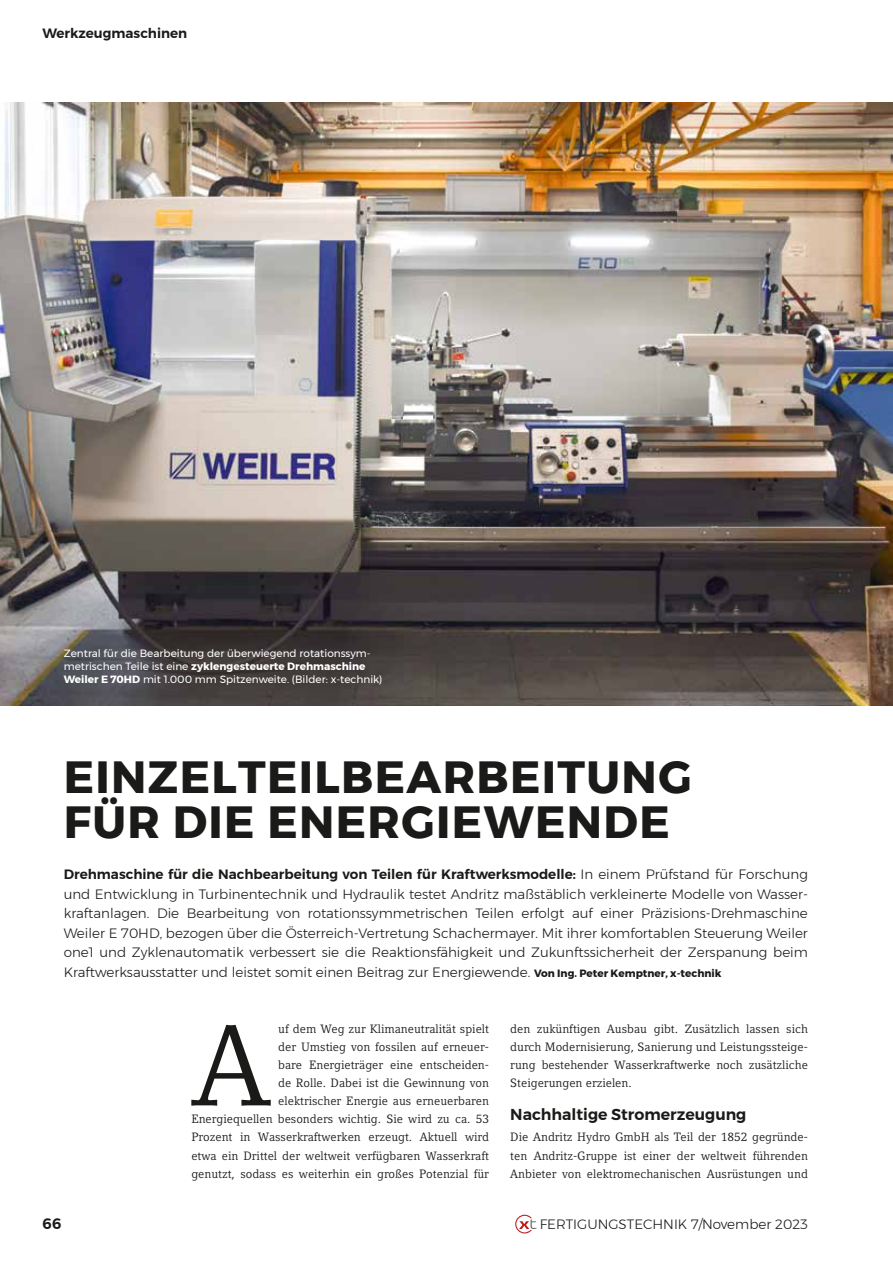
<style>
.page{position:relative;width:893px;height:1263px;background:#fff}
.page>*{position:absolute;margin:0;border:0;box-sizing:border-box;transform-origin:0 0}
.t1{font:114.45px "Compatil Letter LT Pro";color:#1a1a18}
.t2{font:700 45px/45px "Montserrat";letter-spacing:.03em;color:#1a1a18}
.t3{font:600 15.75px "Montserrat";color:#1a1a18}
.t4{font:600 15px "Montserrat";color:#1a1a18}
.t5{font:300 13.5px/19.5px "Montserrat";color:#1a1a18;text-align:justify}
.t6{font:600 13.5px "Montserrat";color:#1a1a18}
.t7{font:12px/18px "Compatil Letter LT Pro";color:#1a1a18;text-align:justify}
.t8{font:10.5px/12.6px "Montserrat";color:#fff}
.s1{font-weight:700}
.s2{font-weight:600}
.s3{font-weight:700;font-size:10.5px}
</style>
<div class="page">
<svg style="left:515px;top:1215px;width:22px;height:18px"></svg>
<img style="left:0;top:102px;width:893px;height:604px">
<p class="t6" style="left:43px;top:23px;width:146px">Werkzeugmaschinen</p>
<p class="t8" style="left:64px;top:647px;width:320px">Zentral für die Bearbeitung der überwiegend rotationssym&shy;metrischen Teile ist eine <span class="s1">zyklengesteuerte Drehmaschine<br>Weiler E 70HD</span> mit 1.000 mm Spitzenweite. (Bilder: x-technik)</p>
<h2 class="t2" style="left:64px;top:755px;width:629px">EINZELTEILBEARBEITUNG<br>FÜR DIE ENERGIEWENDE</h2>
<p class="t5" style="left:64px;top:864px;width:746px"><span class="s2">Drehmaschine für die Nachbearbeitung von Teilen für Kraftwerksmodelle:</span> In einem Prüfstand für Forschung und Entwicklung in Turbinentechnik und Hydraulik testet Andritz maßstäblich verkleinerte Modelle von Wasser&shy;kraftanlagen. Die Bearbeitung von rotationssymmetrischen Teilen erfolgt auf einer Präzisions-Drehmaschine Weiler E 70HD, bezogen über die Österreich-Vertretung Schachermayer. Mit ihrer komfortablen Steuerung Weiler one1 und Zyklenautomatik verbessert sie die Reaktionsfähigkeit und Zukunftssicherheit der Zerspanung beim Kraftwerksausstatter und leistet somit einen Beitrag zur Energiewende. <span class="s3">Von Ing. Peter Kemptner, x-technik</span></p>
<p class="t4" style="left:43px;top:1212px;width:20px">66</p>
<p class="t7" style="left:191px;top:1020px;width:299px;text-align:right">uf dem Weg zur Klimaneutralität spielt<br>der Umstieg von fossilen auf erneuer-<br>bare Energieträger eine entscheiden-<br>de Rolle. Dabei ist die Gewinnung von<br>elektrischer Energie aus erneuerbaren<br>Energiequellen besonders wichtig. Sie wird zu ca. 53<br>Prozent in Wasserkraftwerken erzeugt. Aktuell wird etwa ein Drittel der weltweit verfügbaren Wasserkraft genutzt, sodass es weiterhin ein großes Potenzial für</p>
<p class="t7" style="left:510px;top:1020px;width:299px">den zukünftigen Ausbau gibt. Zusätzlich lassen sich durch Modernisierung, Sanierung und Leistungssteige&shy;rung bestehender Wasserkraftwerke noch zusätzliche Steigerungen erzielen.</p>
<h1 class="t1" style="left:193px;top:999px;width:77px">A</h1>
<h3 class="t3" style="left:510px;top:1102px;width:238px">Nachhaltige Stromerzeugung</h3>
<p class="t7" style="left:510px;top:1128px;width:299px">Die Andritz Hydro GmbH als Teil der 1852 gegründe&shy;ten Andritz-Gruppe ist einer der weltweit führenden Anbieter von elektromechanischen Ausrüstungen und</p>
<p class="t5" style="left:540px;top:1214px;width:270px">FERTIGUNGSTECHNIK 7/November 2023</p>
</div>
